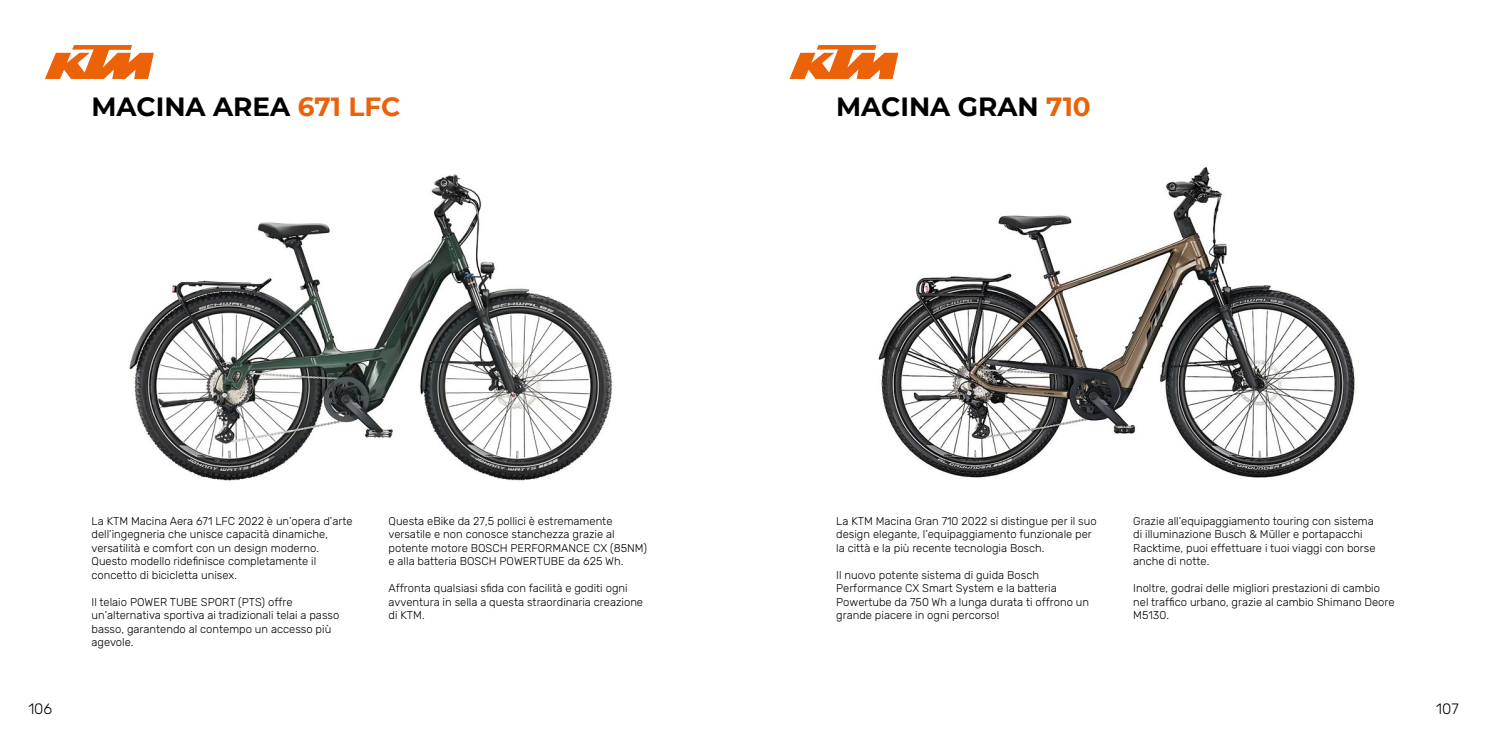
<style>
.page{position:relative;width:1489px;height:745px;background:#fff}
.page>*{position:absolute;margin:0;border:0;box-sizing:border-box;transform-origin:0 0}
.t1{font:700 26.25px "Montserrat";color:#000}
.t2{font:300 15px "Rubik";letter-spacing:-.005em;color:#000}
.t3{font:300 11.25px/13.5px "Rubik";color:#000}
.s1{color:#ea620a}
</style>
<div class="page">
<svg style="left:789px;top:45px;width:109px;height:34px"></svg>
<svg style="left:45px;top:45px;width:109px;height:34px"></svg>
<img style="left:129px;top:173px;width:483px;height:308px">
<img style="left:878px;top:167px;width:477px;height:311px">
<h1 class="t1" style="left:92px;top:87px;width:310px">MACINA AREA <span class="s1">671 LFC</span></h1>
<p class="t3" style="left:92px;top:514px;width:262px">La KTM Macina Aera 671 LFC 2022 è un’opera d’arte dell’ingegneria che unisce capacità dinamiche, versatilità e comfort con un design moderno.<br>Questo modello ridefinisce completamente il concetto di bicicletta unisex.</p>
<p class="t3" style="left:92px;top:595px;width:249px">Il telaio POWER TUBE SPORT (PTS) offre un’alternativa sportiva ai tradizionali telai a passo basso, garantendo al contempo un accesso più agevole.</p>
<p class="t3" style="left:388px;top:514px;width:260px">Questa eBike da 27,5 pollici è estremamente versatile e non conosce stanchezza grazie al potente motore BOSCH PERFORMANCE CX (85NM) e alla batteria BOSCH POWERTUBE da 625 Wh.</p>
<p class="t3" style="left:388px;top:581px;width:256px">Affronta qualsiasi sfida con facilità e goditi ogni avventura in sella a questa straordinaria creazione di KTM.</p>
<h1 class="t1" style="left:836px;top:87px;width:256px">MACINA GRAN <span class="s1">710</span></h1>
<p class="t3" style="left:836px;top:514px;width:262px">La KTM Macina Gran 710 2022 si distingue per il suo design elegante, l’equipaggiamento funzionale per la città e la più recente tecnologia Bosch.</p>
<p class="t3" style="left:836px;top:568px;width:254px">Il nuovo potente sistema di guida Bosch Performance CX Smart System e la batteria Powertube da 750 Wh a lunga durata ti offrono un grande piacere in ogni percorso!</p>
<p class="t3" style="left:1133px;top:514px;width:244px">Grazie all’equipaggiamento touring con sistema di illuminazione Busch &amp; Müller e portapacchi Racktime, puoi effettuare i tuoi viaggi con borse anche di notte.</p>
<p class="t3" style="left:1133px;top:581px;width:263px">Inoltre, godrai delle migliori prestazioni di cambio nel traffico urbano, grazie al cambio Shimano Deore<br>M5130.</p>
<h2 class="t2" style="left:28px;top:700px;width:25px">106</h2>
<h2 class="t2" style="left:1435px;top:700px;width:24px">107</h2>
</div>
